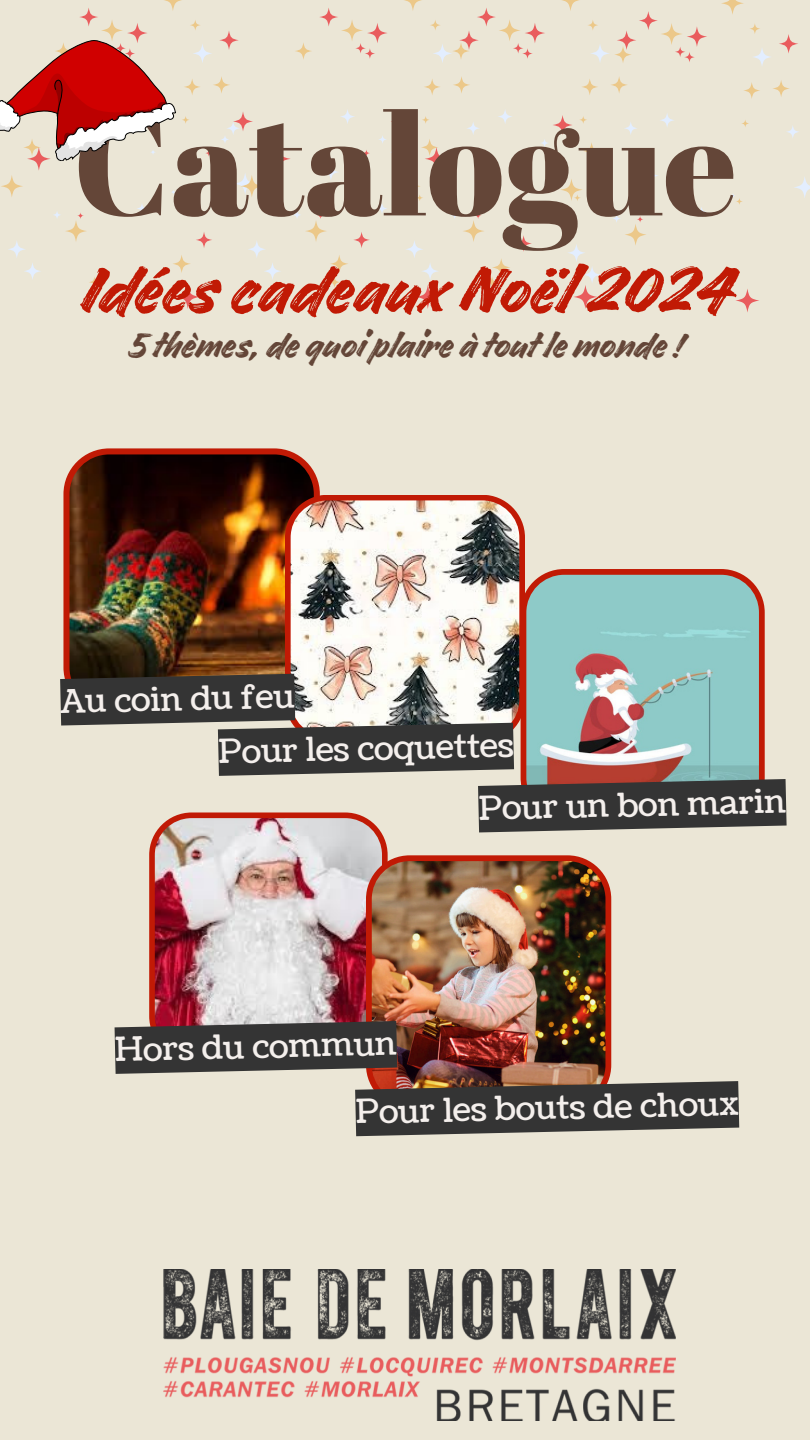
<style>
.page{position:relative;width:810px;height:1440px;background:#ebe6d6}
.page>*{position:absolute;margin:0;border:0;box-sizing:border-box;transform-origin:0 0}
.t1{font:141.7px "Abril Fatface";color:#644638}
.t2{font:75.8px "Handelson Two";color:#c11a05}
.t3{font:39.8px "Handelson Two";color:#644638}
.t4{font:33px "Coustard";color:#f4efec}
</style>
<div class="page">
<svg style="left:610px;top:76px;width:18px;height:18px"></svg>
<svg style="left:463px;top:220px;width:22px;height:22px"></svg>
<svg style="left:421px;top:139px;width:17px;height:17px"></svg>
<svg style="left:573px;top:285px;width:24px;height:24px"></svg>
<svg style="left:513px;top:43px;width:10px;height:11px"></svg>
<svg style="left:477px;top:8px;width:19px;height:19px"></svg>
<svg style="left:522px;top:48px;width:11px;height:11px"></svg>
<svg style="left:353px;top:232px;width:17px;height:16px"></svg>
<svg style="left:330px;top:255px;width:18px;height:18px"></svg>
<svg style="left:363px;top:150px;width:7px;height:7px"></svg>
<svg style="left:421px;top:262px;width:18px;height:18px"></svg>
<svg style="left:631px;top:172px;width:23px;height:23px"></svg>
<svg style="left:579px;top:116px;width:8px;height:8px"></svg>
<svg style="left:587px;top:20px;width:11px;height:11px"></svg>
<svg style="left:497px;top:109px;width:16px;height:15px"></svg>
<svg style="left:534px;top:203px;width:11px;height:11px"></svg>
<svg style="left:617px;top:30px;width:19px;height:20px"></svg>
<svg style="left:486px;top:276px;width:12px;height:12px"></svg>
<svg style="left:562px;top:0;width:17px;height:11px"></svg>
<svg style="left:452px;top:42px;width:18px;height:18px"></svg>
<svg style="left:378px;top:135px;width:9px;height:9px"></svg>
<svg style="left:499px;top:19px;width:22px;height:22px"></svg>
<svg style="left:475px;top:212px;width:6px;height:7px"></svg>
<svg style="left:525px;top:23px;width:20px;height:20px"></svg>
<svg style="left:425px;top:147px;width:23px;height:24px"></svg>
<svg style="left:405px;top:240px;width:19px;height:18px"></svg>
<svg style="left:590px;top:43px;width:20px;height:20px"></svg>
<svg style="left:450px;top:210px;width:9px;height:9px"></svg>
<svg style="left:624px;top:121px;width:14px;height:14px"></svg>
<svg style="left:391px;top:111px;width:20px;height:20px"></svg>
<svg style="left:581px;top:78px;width:17px;height:17px"></svg>
<svg style="left:480px;top:164px;width:17px;height:17px"></svg>
<svg style="left:398px;top:175px;width:23px;height:22px"></svg>
<svg style="left:213px;top:76px;width:17px;height:18px"></svg>
<svg style="left:65px;top:220px;width:22px;height:22px"></svg>
<svg style="left:176px;top:285px;width:24px;height:24px"></svg>
<svg style="left:176px;top:194px;width:7px;height:7px"></svg>
<svg style="left:79px;top:8px;width:19px;height:19px"></svg>
<svg style="left:24px;top:262px;width:18px;height:18px"></svg>
<svg style="left:234px;top:172px;width:22px;height:23px"></svg>
<svg style="left:182px;top:116px;width:8px;height:8px"></svg>
<svg style="left:190px;top:20px;width:11px;height:11px"></svg>
<svg style="left:136px;top:203px;width:12px;height:11px"></svg>
<svg style="left:219px;top:30px;width:20px;height:20px"></svg>
<svg style="left:89px;top:276px;width:11px;height:12px"></svg>
<svg style="left:164px;top:0;width:18px;height:11px"></svg>
<svg style="left:101px;top:19px;width:22px;height:22px"></svg>
<svg style="left:77px;top:212px;width:7px;height:7px"></svg>
<svg style="left:127px;top:23px;width:21px;height:20px"></svg>
<svg style="left:27px;top:147px;width:24px;height:24px"></svg>
<svg style="left:8px;top:240px;width:18px;height:18px"></svg>
<svg style="left:192px;top:43px;width:20px;height:20px"></svg>
<svg style="left:53px;top:210px;width:9px;height:9px"></svg>
<svg style="left:226px;top:121px;width:14px;height:14px"></svg>
<svg style="left:184px;top:78px;width:17px;height:17px"></svg>
<svg style="left:82px;top:164px;width:17px;height:17px"></svg>
<svg style="left:1px;top:175px;width:22px;height:22px"></svg>
<svg style="left:453px;top:76px;width:17px;height:18px"></svg>
<svg style="left:305px;top:220px;width:22px;height:22px"></svg>
<svg style="left:263px;top:139px;width:18px;height:17px"></svg>
<svg style="left:416px;top:285px;width:24px;height:24px"></svg>
<svg style="left:355px;top:43px;width:11px;height:11px"></svg>
<svg style="left:416px;top:194px;width:7px;height:7px"></svg>
<svg style="left:319px;top:8px;width:19px;height:19px"></svg>
<svg style="left:365px;top:48px;width:10px;height:11px"></svg>
<svg style="left:196px;top:232px;width:16px;height:16px"></svg>
<svg style="left:172px;top:255px;width:19px;height:18px"></svg>
<svg style="left:205px;top:150px;width:7px;height:7px"></svg>
<svg style="left:264px;top:262px;width:18px;height:18px"></svg>
<svg style="left:474px;top:172px;width:22px;height:23px"></svg>
<svg style="left:422px;top:116px;width:8px;height:8px"></svg>
<svg style="left:430px;top:20px;width:11px;height:11px"></svg>
<svg style="left:340px;top:109px;width:15px;height:15px"></svg>
<svg style="left:376px;top:203px;width:12px;height:11px"></svg>
<svg style="left:459px;top:30px;width:20px;height:20px"></svg>
<svg style="left:411px;top:189px;width:5px;height:6px"></svg>
<svg style="left:329px;top:276px;width:11px;height:12px"></svg>
<svg style="left:404px;top:0;width:18px;height:11px"></svg>
<svg style="left:295px;top:42px;width:17px;height:18px"></svg>
<svg style="left:220px;top:135px;width:9px;height:9px"></svg>
<svg style="left:341px;top:19px;width:22px;height:22px"></svg>
<svg style="left:317px;top:212px;width:7px;height:7px"></svg>
<svg style="left:367px;top:23px;width:21px;height:20px"></svg>
<svg style="left:267px;top:147px;width:24px;height:24px"></svg>
<svg style="left:248px;top:240px;width:18px;height:18px"></svg>
<svg style="left:432px;top:43px;width:20px;height:20px"></svg>
<svg style="left:293px;top:210px;width:9px;height:9px"></svg>
<svg style="left:466px;top:121px;width:14px;height:14px"></svg>
<svg style="left:233px;top:111px;width:20px;height:20px"></svg>
<svg style="left:424px;top:78px;width:17px;height:17px"></svg>
<svg style="left:322px;top:164px;width:17px;height:17px"></svg>
<svg style="left:241px;top:175px;width:22px;height:22px"></svg>
<svg style="left:772px;top:80px;width:18px;height:17px"></svg>
<svg style="left:625px;top:224px;width:22px;height:22px"></svg>
<svg style="left:583px;top:142px;width:17px;height:18px"></svg>
<svg style="left:735px;top:289px;width:24px;height:24px"></svg>
<svg style="left:675px;top:47px;width:10px;height:10px"></svg>
<svg style="left:736px;top:198px;width:7px;height:7px"></svg>
<svg style="left:639px;top:11px;width:19px;height:19px"></svg>
<svg style="left:684px;top:52px;width:11px;height:10px"></svg>
<svg style="left:515px;top:235px;width:17px;height:17px"></svg>
<svg style="left:492px;top:258px;width:18px;height:19px"></svg>
<svg style="left:525px;top:153px;width:7px;height:7px"></svg>
<svg style="left:583px;top:266px;width:18px;height:18px"></svg>
<svg style="left:794px;top:177px;width:16px;height:21px"></svg>
<svg style="left:741px;top:119px;width:8px;height:8px"></svg>
<svg style="left:749px;top:23px;width:11px;height:11px"></svg>
<svg style="left:659px;top:112px;width:16px;height:16px"></svg>
<svg style="left:696px;top:206px;width:11px;height:12px"></svg>
<svg style="left:779px;top:34px;width:19px;height:20px"></svg>
<svg style="left:648px;top:280px;width:12px;height:12px"></svg>
<svg style="left:721px;top:0;width:23px;height:14px"></svg>
<svg style="left:614px;top:46px;width:18px;height:17px"></svg>
<svg style="left:540px;top:139px;width:9px;height:9px"></svg>
<svg style="left:661px;top:23px;width:22px;height:22px"></svg>
<svg style="left:637px;top:216px;width:6px;height:7px"></svg>
<svg style="left:687px;top:26px;width:20px;height:21px"></svg>
<svg style="left:587px;top:151px;width:23px;height:23px"></svg>
<svg style="left:567px;top:244px;width:19px;height:18px"></svg>
<svg style="left:752px;top:47px;width:20px;height:20px"></svg>
<svg style="left:612px;top:214px;width:9px;height:9px"></svg>
<svg style="left:786px;top:125px;width:14px;height:14px"></svg>
<svg style="left:553px;top:115px;width:20px;height:20px"></svg>
<svg style="left:743px;top:82px;width:17px;height:17px"></svg>
<svg style="left:642px;top:167px;width:17px;height:17px"></svg>
<svg style="left:560px;top:179px;width:23px;height:22px"></svg>
<svg style="left:0;top:29px;width:176px;height:134px"></svg>
<img style="left:163px;top:1269px;width:512px;height:152px">
<img style="left:149px;top:832px;width:239px;height:189px">
<svg style="left:525px;top:569px;width:240px;height:105px;background:#97b6b2"></svg>
<img style="left:63px;top:448px;width:257px;height:226px">
<img style="left:285px;top:495px;width:240px;height:179px">
<img style="left:366px;top:855px;width:245px;height:226px">
<svg style="left:355px;top:1081px;width:384px;height:55px;background:#4c4743"></svg>
<svg style="left:115px;top:1021px;width:282px;height:53px;background:#484342"></svg>
<svg style="left:60px;top:674px;width:727px;height:158px"></svg>
<p class="t1" style="left:73px;top:66px;width:665px">Catalogue</p>
<p class="t2" style="left:79px;top:252px;width:654px">Idées cadeaux Noël 2024</p>
<p class="t3" style="left:127px;top:325px;width:557px">5 thèmes, de quoi plaire à tout le monde !</p>
<p class="t4" style="left:60px;top:679px;width:236px;rotate:-1deg">Au coin du feu</p>
<p class="t4" style="left:218px;top:729px;width:297px;rotate:-1deg">Pour les coquettes</p>
<p class="t4" style="left:478px;top:785px;width:309px;rotate:-1deg">Pour un bon marin</p>
<p class="t4" style="left:115px;top:1027px;width:283px;rotate:-1deg">Hors du commun</p>
<h3 class="t4" style="left:355px;top:1089px;width:385px;rotate:-1deg">Pour les bouts de choux</h3>
</div>
